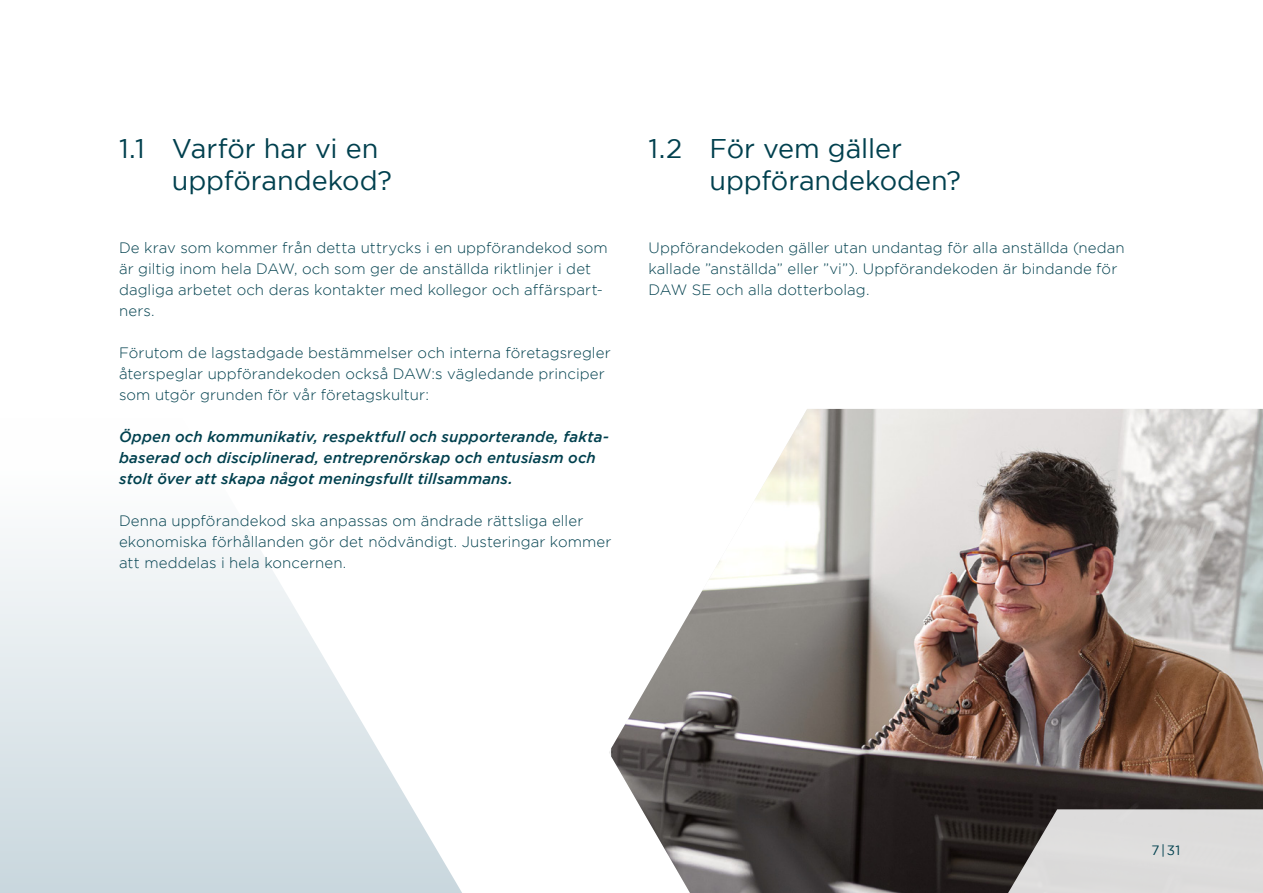
<style>
.page{position:relative;width:1263px;height:893px;background:#fff}
.page>*{position:absolute;margin:0;border:0;box-sizing:border-box;transform-origin:0 0}
.t1{font:27px/31.5px "Gotham";color:#00404e}
.t2{font:300 15px/21px "Gotham";letter-spacing:.005em;color:#00404e}
.t3{font:italic 500 15px/21px "Gotham";letter-spacing:.01em;color:#00404e}
.t4{font:13.5px "Gotham";color:#00404e}
</style>
<div class="page">
<svg style="left:0;top:542px;width:462px;height:351px"></svg>
<img style="left:611px;top:409px;width:652px;height:484px">
<svg style="left:998px;top:809px;width:265px;height:84px;background:#c2c1c0"></svg>
<h1 class="t1" style="left:172px;top:133px;width:222px;text-indent:-53px">1.1 Varför har vi en uppförandekod?</h1>
<h1 class="t1" style="left:709px;top:133px;width:253px;text-indent:-61px">1.2 För vem gäller uppförandekoden?</h1>
<p class="t2" style="left:119px;top:237px;width:490px">De krav som kommer från detta uttrycks i en uppförandekod som är giltig inom hela DAW, och som ger de anställda riktlinjer i det dagliga arbetet och deras kontakter med kollegor och affärspart&shy;ners.</p>
<p class="t2" style="left:119px;top:342px;width:493px">Förutom de lagstadgade bestämmelser och interna företagsregler återspeglar uppförandekoden också DAW:s vägledande principer som utgör grunden för vår företagskultur:</p>
<p class="t3" style="left:119px;top:426px;width:491px">Öppen och kommunikativ, respektfull och supporterande, fakta&shy;baserad och disciplinerad, entreprenörskap och entusiasm och stolt över att skapa något meningsfullt tillsammans.</p>
<p class="t2" style="left:119px;top:510px;width:494px">Denna uppförandekod ska anpassas om ändrade rättsliga eller ekonomiska förhållanden gör det nödvändigt. Justeringar kommer att meddelas i hela koncernen.</p>
<p class="t2" style="left:648px;top:237px;width:478px">Uppförandekoden gäller utan undantag för alla anställda (nedan kallade ”anställda” eller ”vi”). Uppförandekoden är bindande för<br>DAW SE och alla dotterbolag.</p>
<p class="t4" style="left:1151px;top:843px;width:31px">7|31</p>
</div>
